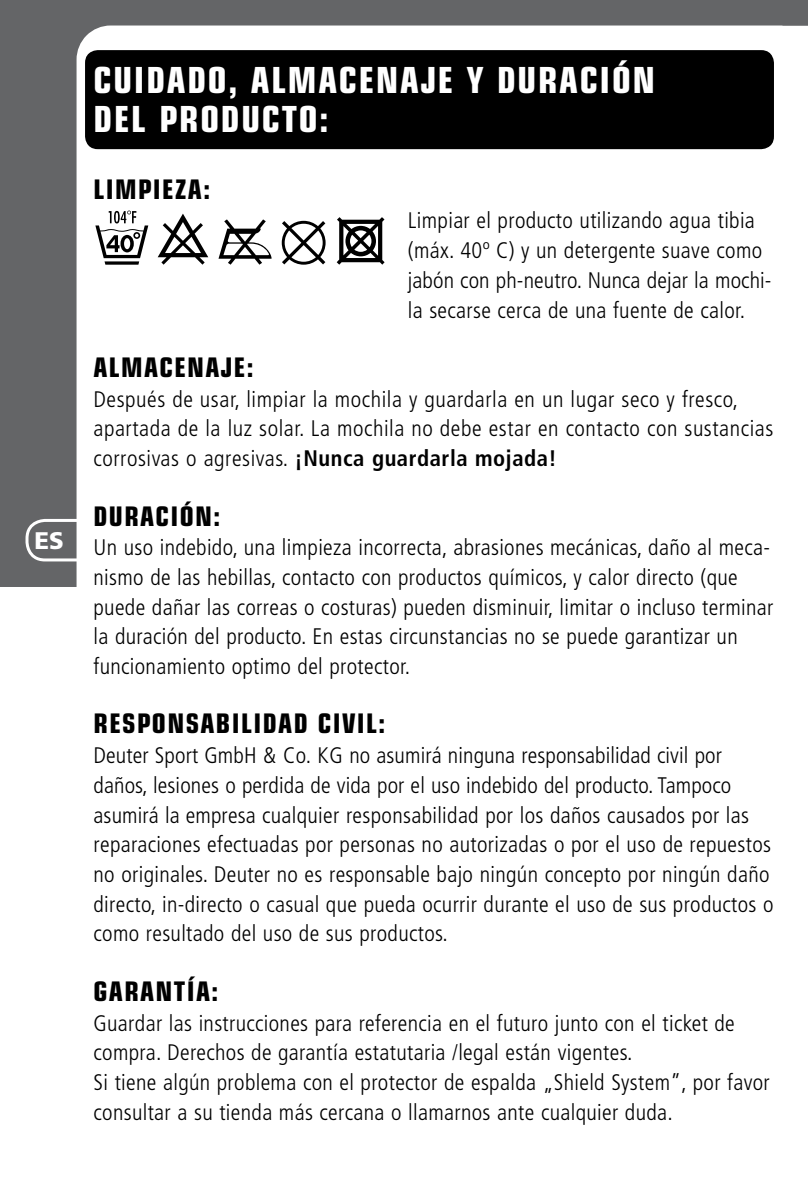
<style>
.page{position:relative;width:808px;height:1191px;background:#fff}
.page>*{position:absolute;margin:0;border:0;box-sizing:border-box;transform-origin:0 0}
.t1{font:700 condensed 36px/39.6px "Eurostile";letter-spacing:.05em;color:#fff}
.t2{font:700 condensed 27px "Eurostile";letter-spacing:.05em;color:#000}
.t3{font:900 24px "Frutiger";color:#fff}
.t4{font:300 condensed 22.5px/29.7px "Frutiger";letter-spacing:.015em;color:#000}
.s1{font-weight:700}
</style>
<div class="page">
<svg style="left:0;top:0;width:808px;height:587px"></svg>
<div style="left:26px;top:519px;width:85px;height:42px;border:3px solid #fff;border-radius:18px"></div>
<div style="left:85px;top:50px;width:689px;height:99px;background:#000;border-radius:13px"></div>
<div style="left:88px;top:207px;width:305px;height:123px;background:#fff"></div>
<svg style="left:95px;top:210px;width:53px;height:55px"></svg>
<svg style="left:158px;top:214px;width:50px;height:51px"></svg>
<svg style="left:218px;top:219px;width:54px;height:46px"></svg>
<svg style="left:282px;top:221px;width:44px;height:44px"></svg>
<svg style="left:337px;top:217px;width:48px;height:48px"></svg>
<p class="t3" style="left:35px;top:526px;width:31px">ES</p>
<h1 class="t1" style="left:94px;top:60px;width:563px">CUIDADO, ALMACENAJE Y DURACIÓN<br>DEL PRODUCTO:</h1>
<p class="t2" style="left:94px;top:173px;width:118px">LIMPIEZA:</p>
<p class="t4" style="left:408px;top:206px;width:363px">Limpiar el producto utilizando agua tibia (máx. 40º C) y un detergente suave como jabón con ph-neutro. Nunca dejar la mochi&shy;la secarse cerca de una fuente de calor.</p>
<p class="t2" style="left:94px;top:351px;width:161px">ALMACENAJE:</p>
<p class="t4" style="left:94px;top:384px;width:681px">Después de usar, limpiar la mochila y guardarla en un lugar seco y fresco, apartada de la luz solar. La mochila no debe estar en contacto con sustancias corrosivas o agresivas. <span class="s1">¡Nunca guardarla mojada!</span></p>
<p class="t2" style="left:94px;top:499px;width:128px">DURACIÓN:</p>
<p class="t4" style="left:94px;top:533px;width:681px">Un uso indebido, una limpieza incorrecta, abrasiones mecánicas, daño al meca&shy;nismo de las hebillas, contacto con productos químicos, y calor directo (que puede dañar las correas o costuras) pueden disminuir, limitar o incluso terminar la duración del producto. En estas circunstancias no se puede garantizar un funcionamiento optimo del protector.</p>
<p class="t2" style="left:94px;top:707px;width:293px">RESPONSABILIDAD CIVIL:</p>
<p class="t4" style="left:94px;top:741px;width:681px">Deuter Sport GmbH &amp; Co. KG no asumirá ninguna responsabilidad civil por daños, lesiones o perdida de vida por el uso indebido del producto. Tampoco asumirá la empresa cualquier responsabilidad por los daños causados por las reparaciones efectuadas por personas no autorizadas o por el uso de repuestos no originales. Deuter no es responsable bajo ningún concepto por ningún daño directo, in-directo o casual que pueda ocurrir durante el uso de sus productos o como resultado del uso de sus productos.</p>
<p class="t2" style="left:94px;top:974px;width:126px">GARANTÍA:</p>
<p class="t4" style="left:94px;top:1008px;width:678px">Guardar las instrucciones para referencia en el futuro junto con el ticket de compra. Derechos de garantía estatutaria /legal están vigentes.<br>Si tiene algún problema con el protector de espalda „Shield System”, por favor consultar a su tienda más cercana o llamarnos ante cualquier duda.</p>
</div>
